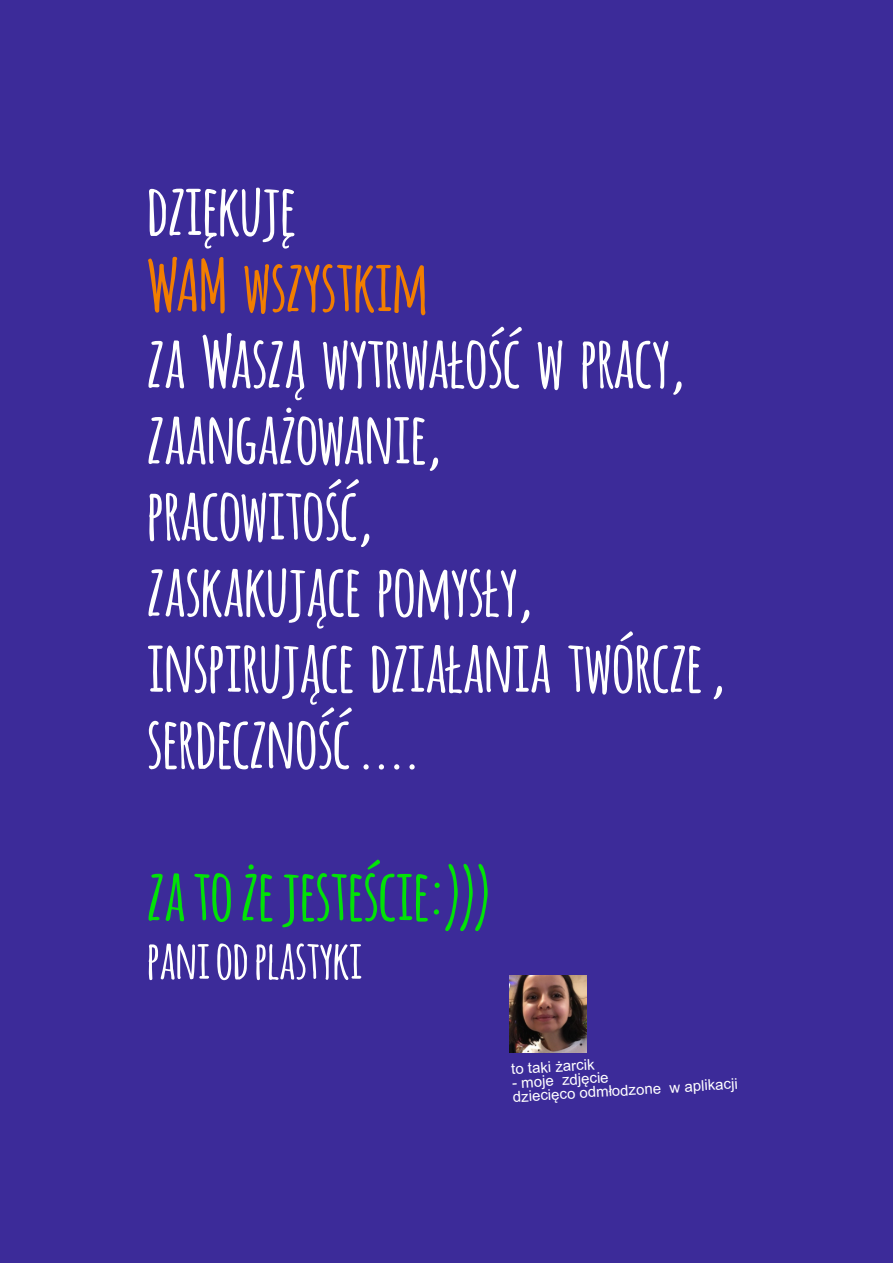
<style>
.page{position:relative;width:893px;height:1263px;background:#3c2b99}
.page>*{position:absolute;margin:0;border:0;box-sizing:border-box;transform-origin:0 0}
.t1{font:700 70.65px/76.1px "Amatic";color:#fff}
.t2{font:700 70.65px "Amatic";color:#02e208}
.t3{font:700 70.65px "Amatic";color:#f27e00}
.t4{font:700 52.95px "Amatic";color:#fff}
.t5{font:15px/13.5px "Arial";color:#fff}
</style>
<div class="page">
<img style="left:510px;top:975px;width:76px;height:77px">
<p class="t1" style="left:147px;top:173px;width:150px">dziękuję</p>
<p class="t3" style="left:147px;top:246px;width:282px">WAM wszystkim</p>
<p class="t1" style="left:147px;top:325px;width:580px">za Waszą wytrwałość w pracy, zaangażowanie,<br>pracowitość,<br>zaskakujące pomysły, inspirujące działania twórcze , serdeczność ....</p>
<p class="t2" style="left:147px;top:855px;width:344px">za to że jesteście:)))</p>
<p class="t4" style="left:147px;top:930px;width:217px">pani od plastyki</p>
<p class="t5" style="left:511px;top:1063px;width:85px;rotate:-3deg">to taki żarcik</p>
<p class="t5" style="left:512px;top:1077px;width:227px;rotate:-3deg">- moje zdjęcie<br>dziecięco odmłodzone w aplikacji</p>
</div>
